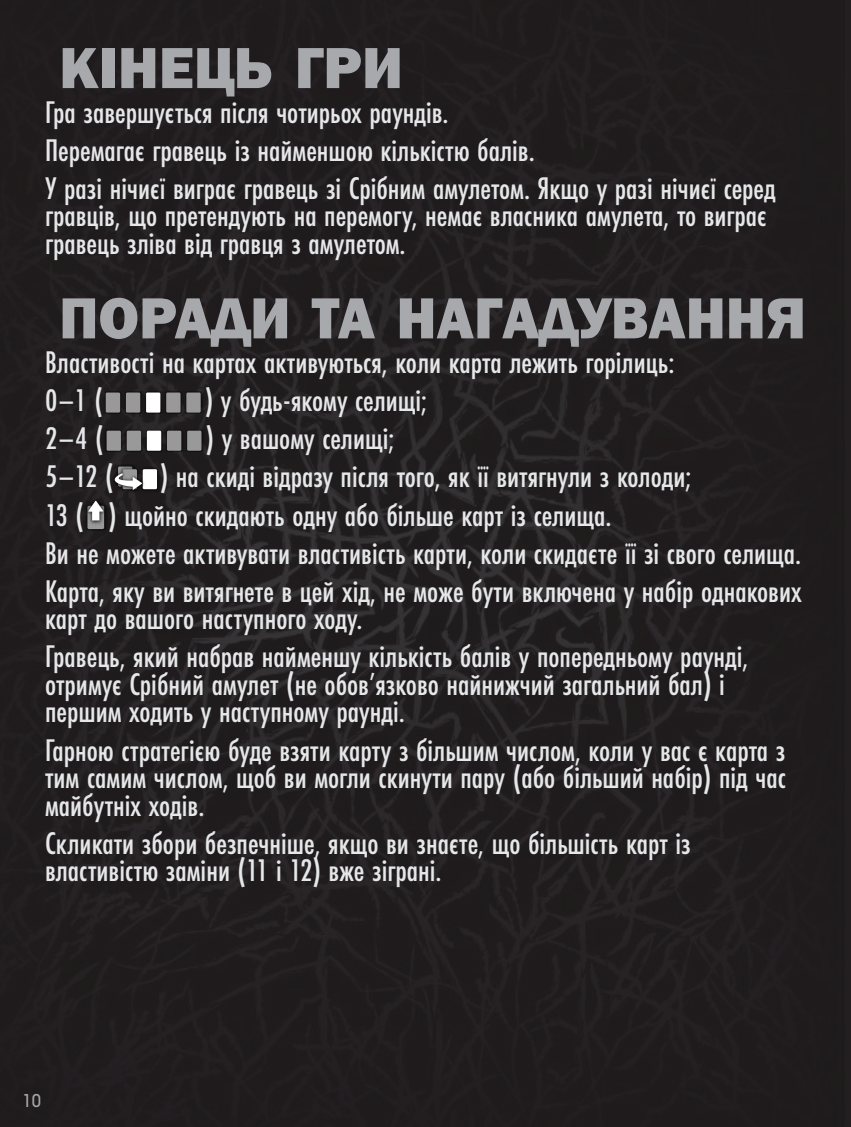
<style>
.page{position:relative;width:851px;height:1127px;background:#fff}
.page>*{position:absolute;margin:0;border:0;box-sizing:border-box;transform-origin:0 0}
.t1{font:800 60px "Franklin Gothic";color:#a8a9ad}
.t2{font:500 32.5px/38.2px "Futura PT Cond";color:#e6e7e9}
.t3{font:500 condensed 17.5px "ITC Avant Garde Std";color:#a8a9ad}
</style>
<div class="page">
<hr style="left:849px;top:0;width:1px;height:1127px;background:#231f20">
<img style="left:0;top:0;width:849px;height:1127px">
<img style="left:103px;top:392px;width:102px;height:22px">
<div style="left:106px;top:392px;width:14px;height:21px;background:#999"></div>
<div style="left:126px;top:392px;width:14px;height:21px;background:#999"></div>
<div style="left:146px;top:392px;width:14px;height:21px;background:#fff"></div>
<div style="left:166px;top:392px;width:14px;height:21px;background:#999"></div>
<div style="left:186px;top:392px;width:15px;height:21px;background:#999"></div>
<img style="left:104px;top:430px;width:101px;height:22px">
<div style="left:107px;top:431px;width:14px;height:20px;background:#999"></div>
<div style="left:127px;top:431px;width:14px;height:20px;background:#999"></div>
<div style="left:147px;top:431px;width:14px;height:20px;background:#fff"></div>
<div style="left:167px;top:431px;width:14px;height:20px;background:#999"></div>
<div style="left:187px;top:431px;width:14px;height:20px;background:#999"></div>
<img style="left:114px;top:464px;width:46px;height:28px">
<img style="left:118px;top:465px;width:24px;height:4px">
<div style="left:143px;top:469px;width:14px;height:20px;background:#fff"></div>
<img style="left:114px;top:469px;width:32px;height:23px">
<svg style="left:115px;top:473px;width:27px;height:17px"></svg>
<img style="left:84px;top:525px;width:24px;height:5px">
<div style="left:87px;top:506px;width:17px;height:23px;background:#999;border-radius:2px"></div>
<img style="left:84px;top:498px;width:24px;height:27px">
<svg style="left:88px;top:501px;width:15px;height:19px"></svg>
<h1 class="t1" style="left:59px;top:29px;width:345px">КІНЕЦЬ ГРИ</h1>
<p class="t2" style="left:45px;top:93px;width:732px">Гра завершується після чотирьох раундів.<br>Перемагає гравець із найменшою кількістю балів.<br>У разі нічиєї виграє гравець зі Срібним амулетом. Якщо у разі нічиєї серед</p>
<p class="t2" style="left:45px;top:202px;width:723px;line-height:27.5px">гравців, що претендують на перемогу, немає власника амулета, то виграє гравець зліва від гравця з амулетом.</p>
<h1 class="t1" style="left:59px;top:279px;width:748px">ПОРАДИ ТА НАГАДУВАННЯ</h1>
<p class="t2" style="left:45px;top:343px;width:630px">Властивості на картах активуються, коли карта лежить горілиць:<br>0–1 (</p>
<p class="t2" style="left:205px;top:381px;width:224px">) у будь-якому селищі;</p>
<p class="t2" style="left:45px;top:419px;width:60px">2–4 (</p>
<p class="t2" style="left:205px;top:419px;width:190px">) у вашому селищі;</p>
<p class="t2" style="left:45px;top:457px;width:70px">5–12 (</p>
<p class="t2" style="left:45px;top:457px;width:758px;text-indent:115px">) на скиді відразу після того, як її витягнули з колоди;<br>13 ( ) щойно скидають одну або більше карт із селища.<br>Ви не можете активувати властивість карти, коли скидаєте її зі свого селища.<br>Карта, яку ви витягнете в цей хід, не може бути включена у набір однакових</p>
<p class="t2" style="left:45px;top:599px;width:704px">карт до вашого наступного ходу.<br>Гравець, який набрав найменшу кількість балів у попередньому раунді,</p>
<p class="t2" style="left:45px;top:670px;width:681px;line-height:27.5px">отримує Срібний амулет (не обов’язково найнижчий загальний бал) і першим ходить у наступному раунді.</p>
<p class="t2" style="left:45px;top:736px;width:742px;line-height:27.5px;text-align:justify">Гарною стратегією буде взяти карту з більшим числом, коли у вас є карта з тим самим числом, щоб ви могли скинути пару (або більший набір) під час майбутніх ходів.</p>
<p class="t2" style="left:45px;top:829px;width:647px;line-height:27.5px">Скликати збори безпечніше, якщо ви знаєте, що більшість карт із властивістю заміни (11 і 12) вже зіграні.</p>
<p class="t3" style="left:22px;top:1089px;width:20px">10</p>
</div>
